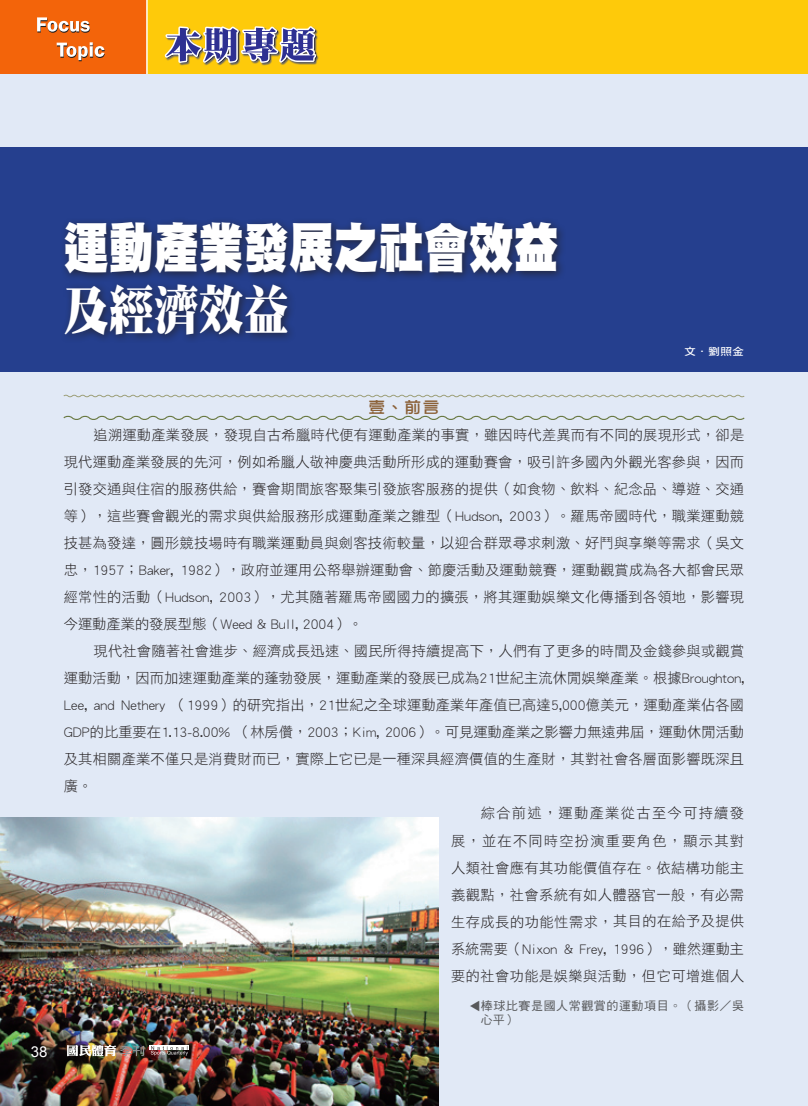
<style>
.page{position:relative;width:808px;height:1106px;background:#fff}
.page>*{position:absolute;margin:0;border:0;box-sizing:border-box;transform-origin:0 0}
.t1{font:54px "DF Hei Std W12";color:#fff;scale:.83 1}
.t2{font:54px "DF Ming Std W12";color:#fff;scale:.83 1}
.t3{font:16.2px "DF Hua Zong Std W5";color:#8b6138;scale:1.11 1}
.t4{font:15px "Arial";color:#fff}
.t5{font:14.25px/27px "DF Hei Std W3";letter-spacing:.015em;color:#231f20;text-align:justify}
.t6{font:14.25px "DF Hei Std W3";letter-spacing:.035em;color:#231f20}
.t7{font:14.25px "DF Hei Std W3";letter-spacing:.04em;color:#231f20}
.t8{font:14.25px "DF Hei Std W3";letter-spacing:.085em;color:#231f20}
.t9{font:14.25px "DF Hei Std W3";letter-spacing:.09em;color:#231f20}
.t10{font:12px/14.4px "DF Hei Std W5";letter-spacing:.045em;color:#57585a}
.t11{font:12px "DF Hei Std W3";color:#57585a}
.t12{font:10.2px "DF Hei Std W7";color:#fff;scale:1.18 1}
</style>
<div class="page">
<div style="left:0;top:72px;width:808px;height:1034px;background:#e1e9f6"></div>
<svg style="left:63px;top:394px;width:682px;height:4px"></svg>
<svg style="left:63px;top:415px;width:682px;height:5px"></svg>
<img style="left:0;top:818px;width:438px;height:288px">
<div style="left:0;top:67px;width:808px;height:7px;background:#feca0a"></div>
<div style="left:0;top:59px;width:808px;height:7px;background:#feca0a"></div>
<div style="left:0;top:51px;width:808px;height:7px;background:#feca0a"></div>
<div style="left:0;top:43px;width:808px;height:7px;background:#feca0a"></div>
<div style="left:0;top:35px;width:808px;height:8px;background:#feca0a"></div>
<div style="left:0;top:28px;width:808px;height:7px;background:#feca0a"></div>
<div style="left:0;top:20px;width:808px;height:7px;background:#feca0a"></div>
<div style="left:0;top:12px;width:808px;height:7px;background:#feca0a"></div>
<div style="left:0;top:4px;width:808px;height:7px;background:#feca0a"></div>
<hr style="left:0;top:0;width:808px;height:3px;background:#feca0a">
<div style="left:0;top:0;width:147px;height:74px;background:#f3640a"></div>
<svg style="left:37px;top:17px;width:53px;height:16px"></svg>
<svg style="left:57px;top:42px;width:48px;height:19px"></svg>
<img style="left:146px;top:0;width:226px;height:74px">
<svg style="left:162px;top:19px;width:156px;height:46px"></svg>
<div style="left:150px;top:1045px;width:39px;height:5px;background:#fff"></div>
<svg style="left:151px;top:1046px;width:37px;height:9px"></svg>
<svg style="left:67px;top:1044px;width:77px;height:12px"></svg>
<div style="left:0;top:147px;width:808px;height:224px;background:#253f8e"></div>
<div style="left:58px;top:215px;width:508px;height:128px;background:#231f20;opacity:.75"></div>
<p class="t4" style="left:31px;top:1041px;width:18px">38</p>
<h1 class="t1" style="left:64px;top:219px;width:598px">運動產業發展之社會效益</h1>
<h1 class="t2" style="left:64px;top:280px;width:273px">及經濟效益</h1>
<p class="t12" style="left:684px;top:346px;width:52px">文．劉照金</p>
<p class="t3" style="left:368px;top:398px;width:66px">壹、前言</p>
<p class="t5" style="left:64px;top:421px;width:682px;text-indent:30px">追溯運動產業發展，發現自古希臘時代便有運動產業的事實，雖因時代差異而有不同的展現形式，卻是現代運動產業發展的先河，例如希臘人敬神慶典活動所形成的運動賽會，吸引許多國內外觀光客參與，因而引發交通與住宿的服務供給，賽會期間旅客聚集引發旅客服務的提供（如食物、飲料、紀念品、導遊、交通等），這些賽會觀光的需求與供給服務形成運動產業之雛型（Hudson, 2003）。羅馬帝國時代，職業運動競技甚為發達，圓形競技場時有職業運動員與劍客技術較量，以迎合群眾尋求刺激、好鬥與享樂等需求（吳文忠，1957；Baker, 1982），政府並運用公帑舉辦運動會、節慶活動及運動競賽，運動觀賞成為各大都會民眾經常性的活動（Hudson, 2003），尤其隨著羅馬帝國國力的擴張，將其運動娛樂文化傳播到各領地，影響現今運動產業的發展型態（Weed &amp; Bull, 2004）。</p>
<p class="t5" style="left:94px;top:637px;width:652px">現代社會隨著社會進步、經濟成長迅速、國民所得持續提高下，人們有了更多的時間及金錢參與或觀賞</p>
<p class="t5" style="left:64px;top:664px;width:682px">運動活動，因而加速運動產業的蓬勃發展，運動產業的發展已成為21世紀主流休閒娛樂產業。根據Broughton,</p>
<p class="t5" style="left:64px;top:691px;width:682px">Lee, and Nethery （1999）的研究指出，21世紀之全球運動產業年產值已高達5,000億美元，運動產業佔各國</p>
<p class="t5" style="left:64px;top:718px;width:682px">GDP的比重要在1.13-8.00% （林房儹，2003；Kim, 2006）。可見運動產業之影響力無遠弗屆，運動休閒活動</p>
<p class="t5" style="left:64px;top:745px;width:682px">及其相關產業不僅只是消費財而已，實際上它已是一種深具經濟價值的生產財，其對社會各層面影響既深且</p>
<p class="t5" style="left:64px;top:772px;width:30px">廣。</p>
<p class="t9" style="left:481px;top:805px;width:265px">綜合前述，運動產業從古至今可持續發</p>
<p class="t8" style="left:451px;top:832px;width:295px">展，並在不同時空扮演重要角色，顯示其對</p>
<p class="t5" style="left:451px;top:853px;width:295px">人類社會應有其功能價值存在。依結構功能主</p>
<p class="t5" style="left:451px;top:880px;width:295px">義觀點，社會系統有如人體器官一般，有必需</p>
<p class="t6" style="left:451px;top:913px;width:295px">生存成長的功能性需求，其目的在給予及提供</p>
<p class="t5" style="left:451px;top:934px;width:294px">系統需要（Nixon &amp; Frey, 1996），雖然運動主</p>
<p class="t7" style="left:451px;top:967px;width:295px">要的社會功能是娛樂與活動，但它可增進個人</p>
<p class="t11" style="left:468px;top:1011px;width:14px;rotate:-90deg">▲</p>
<p class="t10" style="left:481px;top:998px;width:265px">棒球比賽是國人常觀賞的運動項目。（攝影／吳心平）</p>
</div>
